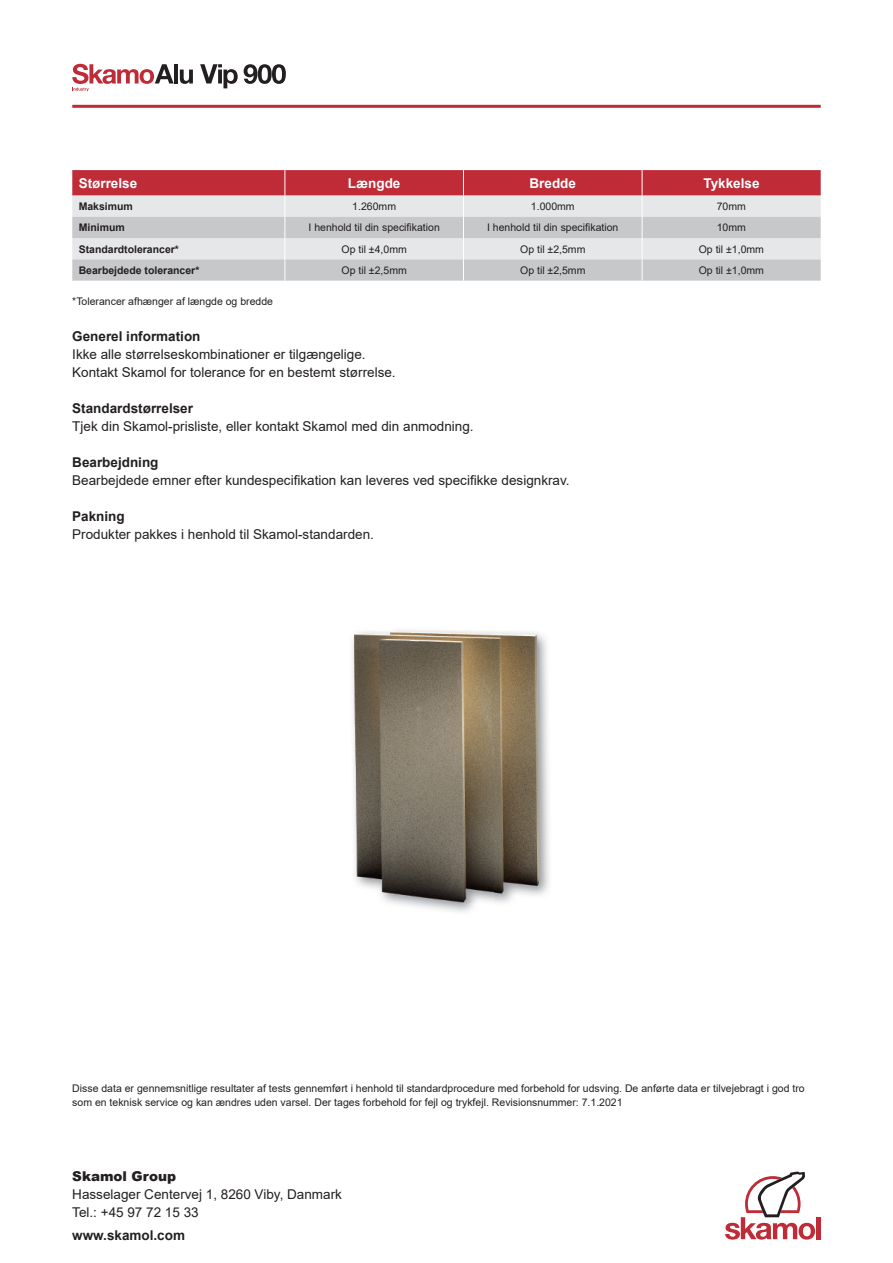
<style>
.page{position:relative;width:893px;height:1263px;background:#fff}
.page>*{position:absolute;margin:0;border:0;box-sizing:border-box;transform-origin:0 0}
.t1{font:13.5px/18px "Arial";color:#231f20}
.t2{font:700 13.5px "Arial";color:#231f20}
.t3{font:700 13.5px "Arial";color:#fff}
.t4{font:900 13.5px "Arial";color:#231f20}
.t5{font:10.5px/13.5px "Arial";color:#231f20}
.t6{font:700 10.5px/21.3px "Arial";color:#231f20}
</style>
<div class="page">
<hr style="left:174px;top:64px;width:4px;height:19px;background:#231f20">
<svg style="left:180px;top:70px;width:13px;height:14px"></svg>
<svg style="left:200px;top:64px;width:38px;height:24px"></svg>
<svg style="left:244px;top:64px;width:42px;height:20px"></svg>
<svg style="left:72px;top:64px;width:102px;height:27px"></svg>
<hr style="left:72px;top:105px;width:749px;height:3px;background:#bf2b37">
<div style="left:816px;top:1217px;width:5px;height:22px;background:#bf2b37"></div>
<svg style="left:725px;top:1171px;width:90px;height:68px"></svg>
<svg style="left:72px;top:170px;width:749px;height:111px;background:#d1b0b5"></svg>
<img style="left:352px;top:630px;width:197px;height:282px">
<img style="left:354px;top:631px;width:185px;height:272px">
<p class="t3" style="left:79px;top:173px;width:60px">Størrelse</p>
<p class="t3" style="left:348px;top:173px;width:54px">Længde</p>
<p class="t3" style="left:529px;top:173px;width:48px">Bredde</p>
<p class="t3" style="left:703px;top:173px;width:58px">Tykkelse</p>
<p class="t6" style="left:79px;top:196px;width:56px">Maksimum<br>Minimum</p>
<p class="t5" style="left:352px;top:200px;width:45px">1.260mm</p>
<p class="t5" style="left:531px;top:200px;width:45px">1.000mm</p>
<p class="t5" style="left:717px;top:196px;width:31px;line-height:21.3px">70mm<br>10mm</p>
<p class="t5" style="left:342px;top:242px;width:67px">Op til ±4,0mm</p>
<p class="t5" style="left:520px;top:242px;width:67px">Op til ±2,5mm</p>
<p class="t5" style="left:699px;top:242px;width:67px">Op til ±1,0mm</p>
<p class="t5" style="left:342px;top:263px;width:67px">Op til ±2,5mm</p>
<p class="t5" style="left:520px;top:263px;width:67px">Op til ±2,5mm</p>
<p class="t5" style="left:699px;top:263px;width:67px">Op til ±1,0mm</p>
<p class="t5" style="left:309px;top:221px;width:133px">I henhold til din specifikation</p>
<p class="t5" style="left:487px;top:221px;width:133px">I henhold til din specifikation</p>
<p class="t6" style="left:79px;top:238px;width:122px">Standardtolerancer*<br>Bearbejdede tolerancer*</p>
<p class="t5" style="left:72px;top:294px;width:202px">*Tolerancer afhænger af længde og bredde</p>
<p class="t2" style="left:72px;top:326px;width:130px">Generel information</p>
<p class="t1" style="left:72px;top:345px;width:325px">Ikke alle størrelseskombinationer er tilgængelige.<br>Kontakt Skamol for tolerance for en bestemt størrelse.</p>
<p class="t2" style="left:72px;top:398px;width:122px">Standardstørrelser</p>
<p class="t1" style="left:72px;top:417px;width:403px">Tjek din Skamol-prisliste, eller kontakt Skamol med din anmodning.</p>
<p class="t2" style="left:72px;top:452px;width:88px">Bearbejdning</p>
<p class="t1" style="left:72px;top:471px;width:499px">Bearbejdede emner efter kundespecifikation kan leveres ved specifikke designkrav.</p>
<p class="t2" style="left:72px;top:506px;width:54px">Pakning</p>
<p class="t1" style="left:72px;top:525px;width:303px">Produkter pakkes i henhold til Skamol-standarden.</p>
<p class="t5" style="left:72px;top:1081px;width:734px">Disse data er gennemsnitlige resultater af tests gennemført i henhold til standardprocedure med forbehold for udsving. De anførte data er tilvejebragt i god tro som en teknisk service og kan ændres uden varsel. Der tages forbehold for fejl og trykfejl. Revisionsnummer: 7.1.2021</p>
<p class="t4" style="left:72px;top:1166px;width:105px">Skamol Group</p>
<p class="t1" style="left:72px;top:1185px;width:271px">Hasselager Centervej 1, 8260 Viby, Danmark<br>Tel.: +45 97 72 15 33</p>
<p class="t2" style="left:72px;top:1225px;width:114px">www.skamol.com</p>
</div>
